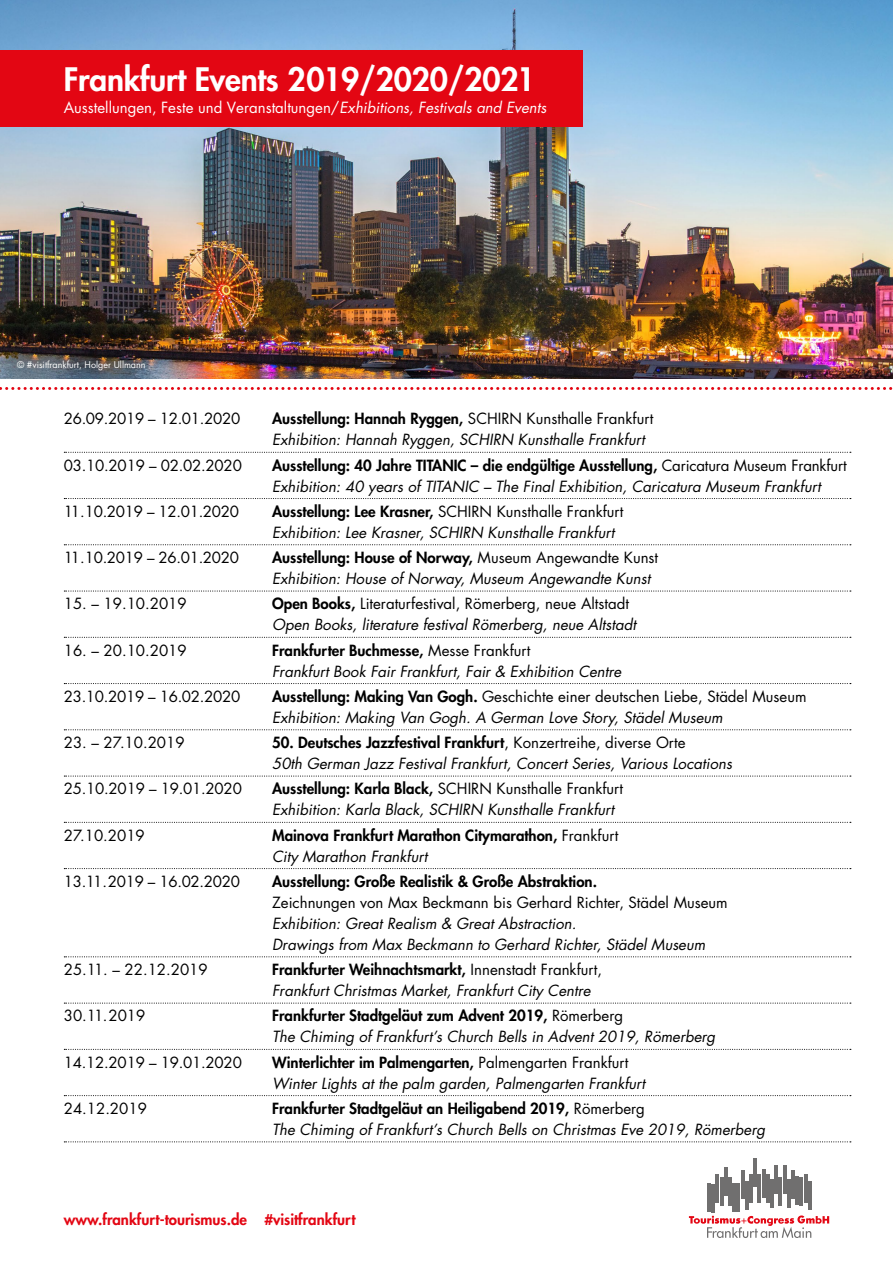
<style>
.page{position:relative;width:893px;height:1263px;background:#fff}
.page>*{position:absolute;margin:0;border:0;box-sizing:border-box;transform-origin:0 0}
.t1{font:800 31.5px "Futura";letter-spacing:-.005em;color:#fff}
.t2{font:italic 15px/21px "Futura";color:#000}
.t3{font:15px "Futura";color:#000}
.t4{font:800 15px/21px "Futura";color:#000}
.t5{font:15px "Futura";letter-spacing:-.02em;color:#000}
.t6{font:15px "Futura";color:#fff}
.t7{font:800 15px "Futura";color:#e30613}
.t8{font:9px "Futura";color:#fff}
.s1{font-style:italic}
.s2{font-weight:800;font-style:normal}
.s3{font-style:normal}
.s4{font-weight:400}
.s5{font-weight:400;font-style:italic}
</style>
<div class="page">
<svg style="left:64px;top:452px;width:787px;height:1px"></svg>
<svg style="left:64px;top:498px;width:787px;height:1px"></svg>
<svg style="left:64px;top:544px;width:787px;height:1px"></svg>
<svg style="left:64px;top:590px;width:787px;height:1px"></svg>
<svg style="left:64px;top:637px;width:787px;height:1px"></svg>
<svg style="left:64px;top:683px;width:787px;height:1px"></svg>
<svg style="left:64px;top:729px;width:787px;height:1px"></svg>
<svg style="left:64px;top:775px;width:787px;height:2px"></svg>
<svg style="left:64px;top:822px;width:787px;height:1px"></svg>
<svg style="left:64px;top:868px;width:787px;height:1px"></svg>
<svg style="left:64px;top:956px;width:787px;height:1px"></svg>
<svg style="left:64px;top:1002px;width:787px;height:2px"></svg>
<svg style="left:64px;top:1049px;width:787px;height:1px"></svg>
<svg style="left:64px;top:1095px;width:787px;height:1px"></svg>
<svg style="left:64px;top:1141px;width:787px;height:1px"></svg>
<svg style="left:0;top:387px;width:893px;height:3px"></svg>
<hr style="left:808px;top:1181px;width:4px;height:28px;background:#706f6f">
<hr style="left:707px;top:1183px;width:4px;height:28px;background:#706f6f">
<hr style="left:711px;top:1185px;width:4px;height:28px;background:#706f6f">
<hr style="left:716px;top:1174px;width:3px;height:28px;background:#706f6f">
<hr style="left:720px;top:1178px;width:3px;height:28px;background:#706f6f">
<hr style="left:724px;top:1167px;width:3px;height:28px;background:#706f6f">
<hr style="left:728px;top:1178px;width:4px;height:28px;background:#706f6f">
<hr style="left:732px;top:1183px;width:4px;height:28px;background:#706f6f">
<hr style="left:737px;top:1183px;width:3px;height:28px;background:#706f6f">
<hr style="left:741px;top:1171px;width:3px;height:28px;background:#706f6f">
<hr style="left:745px;top:1181px;width:4px;height:28px;background:#706f6f">
<hr style="left:749px;top:1174px;width:4px;height:28px;background:#706f6f">
<hr style="left:753px;top:1158px;width:4px;height:28px;background:#706f6f">
<hr style="left:758px;top:1174px;width:3px;height:28px;background:#706f6f">
<hr style="left:762px;top:1169px;width:3px;height:28px;background:#706f6f">
<hr style="left:766px;top:1174px;width:4px;height:28px;background:#706f6f">
<hr style="left:770px;top:1179px;width:4px;height:29px;background:#706f6f">
<hr style="left:774px;top:1165px;width:4px;height:28px;background:#706f6f">
<hr style="left:779px;top:1178px;width:3px;height:28px;background:#706f6f">
<hr style="left:783px;top:1165px;width:3px;height:28px;background:#706f6f">
<hr style="left:787px;top:1179px;width:4px;height:29px;background:#706f6f">
<hr style="left:791px;top:1171px;width:4px;height:28px;background:#706f6f">
<hr style="left:795px;top:1176px;width:4px;height:28px;background:#706f6f">
<hr style="left:800px;top:1178px;width:3px;height:28px;background:#706f6f">
<hr style="left:804px;top:1174px;width:3px;height:28px;background:#706f6f">
<svg style="left:689px;top:1215px;width:140px;height:23px"></svg>
<img style="left:0;top:0;width:893px;height:378px">
<div style="left:0;top:50px;width:583px;height:76px;background:#e30613"></div>
<h1 class="t1" style="left:64px;top:59px;width:473px">Frankfurt Events 2019/2020/2021</h1>
<p class="t6" style="left:64px;top:98px;width:484px">Ausstellungen, Feste und Veranstaltungen/<span class="s1">Exhibitions, Festivals and Events</span></p>
<p class="t8" style="left:17px;top:359px;width:130px">© #visitfrankfurt, Holger Ullmann</p>
<p class="t5" style="left:64px;top:409px;width:178px">26.09.2019 – 12.01.2020</p>
<p class="t2" style="left:272px;top:408px;width:383px"><span class="s2">Ausstellung: Hannah Ryggen,</span> <span class="s3">SCHIRN Kunsthalle Frankfurt<br></span>Exhibition: Hannah Ryggen, SCHIRN Kunsthalle Frankfurt</p>
<p class="t3" style="left:64px;top:455px;width:180px">03.10.2019 – 02.02.2020</p>
<p class="t2" style="left:272px;top:455px;width:576px"><span class="s2">Ausstellung: 40 Jahre TITANIC – die endgültige Ausstellung,</span> <span class="s3">Caricatura Museum Frankfurt<br></span>Exhibition: 40 years of TITANIC – The Final Exhibition, Caricatura Museum Frankfurt</p>
<p class="t5" style="left:64px;top:502px;width:177px">11.10.2019 – 12.01.2020</p>
<p class="t2" style="left:272px;top:501px;width:353px"><span class="s2">Ausstellung: Lee Krasner,</span> <span class="s3">SCHIRN Kunsthalle Frankfurt<br></span>Exhibition: Lee Krasner, SCHIRN Kunsthalle Frankfurt</p>
<p class="t5" style="left:64px;top:548px;width:177px">11.10.2019 – 26.01.2020</p>
<p class="t2" style="left:272px;top:547px;width:388px"><span class="s2">Ausstellung: House of Norway,</span> <span class="s3">Museum Angewandte Kunst<br></span>Exhibition: House of Norway, Museum Angewandte Kunst</p>
<p class="t3" style="left:64px;top:594px;width:125px">15. – 19.10.2019</p>
<p class="t2" style="left:272px;top:593px;width:365px"><span class="s2">Open Books,</span> <span class="s3">Literaturfestival, Römerberg, neue Altstadt<br></span>Open Books, literature festival Römerberg, neue Altstadt</p>
<p class="t3" style="left:64px;top:640px;width:125px">16. – 20.10.2019</p>
<p class="t2" style="left:272px;top:640px;width:351px"><span class="s2">Frankfurter Buchmesse,</span> <span class="s3">Messe Frankfurt<br></span>Frankfurt Book Fair Frankfurt, Fair &amp; Exhibition Centre</p>
<p class="t5" style="left:64px;top:687px;width:178px">23.10.2019 – 16.02.2020</p>
<p class="t2" style="left:272px;top:686px;width:536px"><span class="s2">Ausstellung: Making Van Gogh.</span> <span class="s3">Geschichte einer deutschen Liebe, Städel Museum<br></span>Exhibition: Making Van Gogh. A German Love Story, Städel Museum</p>
<p class="t3" style="left:64px;top:733px;width:122px">23. – 27.10.2019</p>
<p class="t2" style="left:272px;top:732px;width:461px"><span class="s2">50. Deutsches Jazzfestival Frankfurt</span><span class="s3">, Konzertreihe, diverse Orte<br></span>50th German Jazz Festival Frankfurt, Concert Series, Various Locations</p>
<p class="t3" style="left:64px;top:779px;width:180px">25.10.2019 – 19.01.2020</p>
<p class="t2" style="left:272px;top:778px;width:353px"><span class="s2">Ausstellung: Karla Black,</span> <span class="s3">SCHIRN Kunsthalle Frankfurt<br></span>Exhibition: Karla Black, SCHIRN Kunsthalle Frankfurt</p>
<p class="t3" style="left:64px;top:825px;width:83px">27.10.2019</p>
<p class="t4" style="left:272px;top:824px;width:348px">Mainova Frankfurt Marathon Citymarathon, <span class="s4">Frankfurt<br></span><span class="s5">City Marathon Frankfurt</span></p>
<p class="t5" style="left:64px;top:872px;width:178px">13.11.2019 – 16.02.2020</p>
<p class="t4" style="left:272px;top:871px;width:326px">Ausstellung: Große Realistik &amp; Große Abstraktion.</p>
<p class="t3" style="left:272px;top:893px;width:457px">Zeichnungen von Max Beckmann bis Gerhard Richter, Städel Museum</p>
<p class="t2" style="left:272px;top:913px;width:435px">Exhibition: Great Realism &amp; Great Abstraction.<br>Drawings from Max Beckmann to Gerhard Richter, Städel Museum</p>
<p class="t3" style="left:64px;top:960px;width:146px">25.11. – 22.12.2019</p>
<p class="t2" style="left:272px;top:959px;width:331px"><span class="s2">Frankfurter Weihnachtsmarkt,</span> <span class="s3">Innenstadt Frankfurt,<br></span>Frankfurt Christmas Market, Frankfurt City Centre</p>
<p class="t3" style="left:64px;top:1006px;width:83px">30.11.2019</p>
<p class="t2" style="left:272px;top:1005px;width:445px"><span class="s2">Frankfurter Stadtgeläut zum Advent 2019,</span> <span class="s3">Römerberg<br></span>The Chiming of Frankfurt’s Church Bells in Advent 2019, Römerberg</p>
<p class="t3" style="left:64px;top:1052px;width:180px">14.12.2019 – 19.01.2020</p>
<p class="t2" style="left:272px;top:1052px;width:374px"><span class="s2">Winterlichter im Palmengarten,</span> <span class="s3">Palmengarten Frankfurt<br></span>Winter Lights at the palm garden, Palmengarten Frankfurt</p>
<p class="t3" style="left:64px;top:1099px;width:85px">24.12.2019</p>
<p class="t2" style="left:272px;top:1098px;width:494px"><span class="s2">Frankfurter Stadtgeläut an Heiligabend 2019,</span> <span class="s3">Römerberg<br></span>The Chiming of Frankfurt’s Church Bells on Christmas Eve 2019, Römerberg</p>
<p class="t7" style="left:64px;top:1210px;width:293px">www.frankfurt-tourismus.de #visitfrankfurt</p>
</div>
